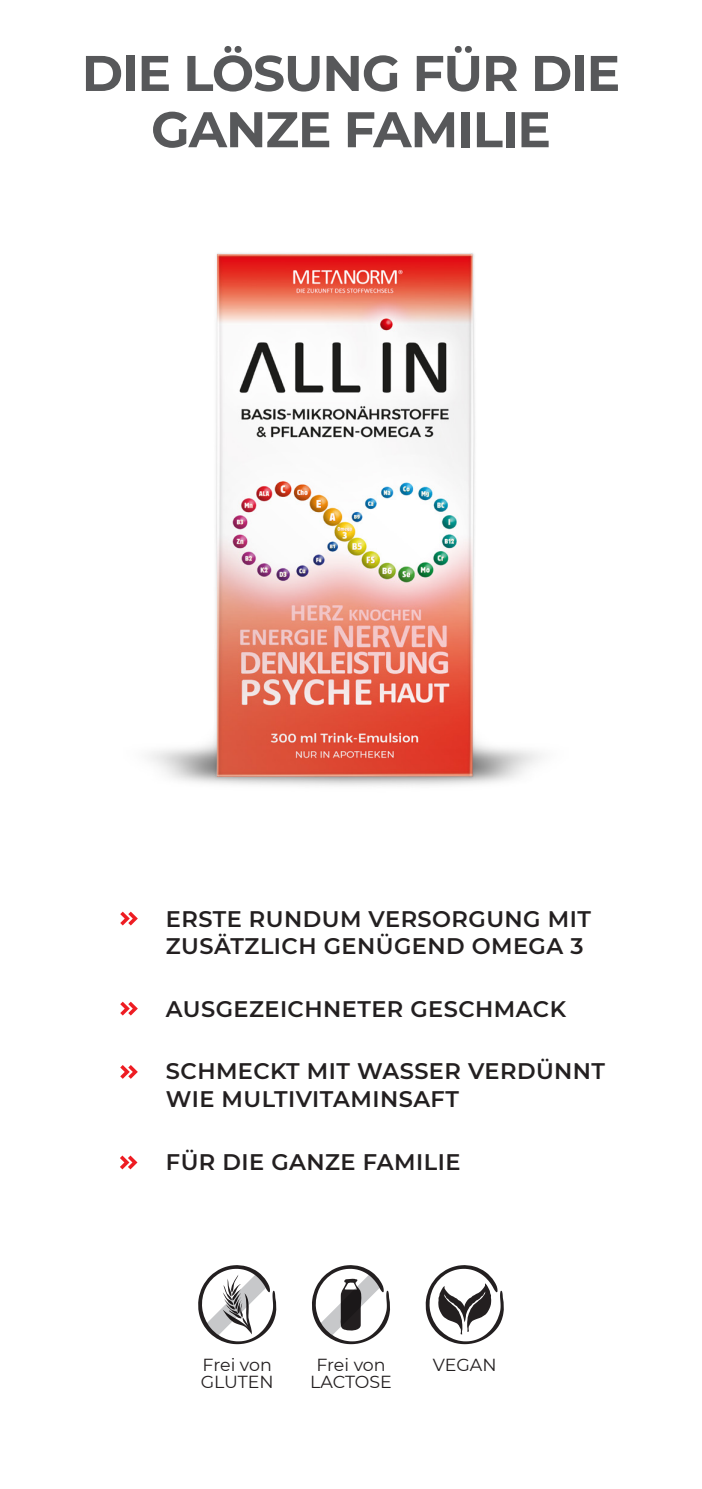
<style>
.page{position:relative;width:702px;height:1489px;background:#fff}
.page>*{position:absolute;margin:0;border:0;box-sizing:border-box;transform-origin:0 0}
.t1{font:700 50px/56.2px "Montserrat";letter-spacing:-.02em;color:#57585a;text-align:center}
.t2{font:600 22.5px/27.5px "Montserrat";letter-spacing:.02em;color:#231f20}
.t3{font:17.5px/17.5px "Montserrat";letter-spacing:-.005em;color:#231f20}
</style>
<div class="page">
<img style="left:149px;top:253px;width:392px;height:533px">
<svg style="left:120px;top:911px;width:18px;height:14px"></svg>
<svg style="left:120px;top:1001px;width:18px;height:14px"></svg>
<svg style="left:120px;top:1065px;width:18px;height:13px"></svg>
<svg style="left:120px;top:1155px;width:17px;height:14px"></svg>
<svg style="left:198px;top:1265px;width:78px;height:78px"></svg>
<svg style="left:312px;top:1265px;width:78px;height:78px"></svg>
<svg style="left:425px;top:1265px;width:79px;height:78px"></svg>
<h1 class="t1" style="left:82px;top:43px;width:540px">DIE LÖSUNG FÜR DIE<br>GANZE FAMILIE</h1>
<p class="t2" style="left:166px;top:904px;width:426px">ERSTE RUNDUM VERSORGUNG MIT<br>ZUSÄTZLICH GENÜGEND OMEGA 3</p>
<p class="t2" style="left:166px;top:994px;width:402px">AUSGEZEICHNETER GESCHMACK</p>
<p class="t2" style="left:166px;top:1056px;width:441px">SCHMECKT MIT WASSER VERDÜNNT<br>WIE MULTIVITAMINSAFT</p>
<p class="t2" style="left:166px;top:1146px;width:296px">FÜR DIE GANZE FAMILIE</p>
<p class="t3" style="left:201px;top:1355px;width:74px">Frei von<br>GLUTEN</p>
<p class="t3" style="left:310px;top:1355px;width:83px;text-align:center">Frei von<br>LACTOSE</p>
<p class="t3" style="left:433px;top:1355px;width:65px">VEGAN</p>
</div>
